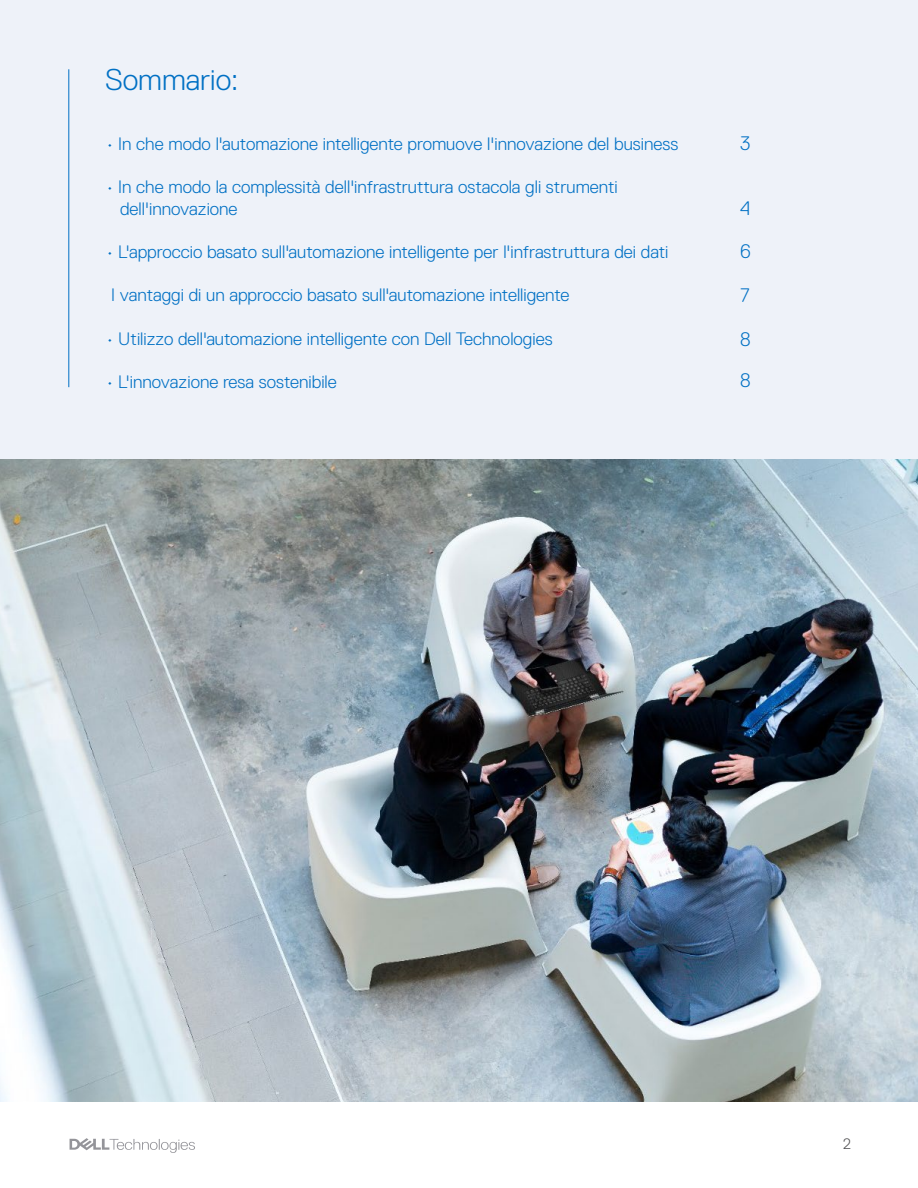
<style>
.page{position:relative;width:918px;height:1188px;background:#fff}
.page>*{position:absolute;margin:0;border:0;box-sizing:border-box;transform-origin:0 0}
.t1{font:300 30px "Dell Replica";color:#0070c4}
.t2{font:300 19.5px "Dell Replica";color:#0070c4}
.t3{font:300 18px/21.6px "Dell Replica";color:#0070c4}
.t4{font:300 15px "Dell Replica";color:#4d4d4f}
</style>
<div class="page">
<svg style="left:70px;top:1138px;width:125px;height:15px"></svg>
<div style="left:0;top:0;width:918px;height:459px;background:#eef2f9"></div>
<hr style="left:68px;top:69px;width:1px;height:318px;background:#0070c4">
<img style="left:0;top:459px;width:918px;height:643px">
<h1 class="t1" style="left:105px;top:63px;width:135px">Sommario:</h1>
<p class="t3" style="left:107px;top:133px;width:573px">• In che modo l'automazione intelligente promuove l'innovazione del business</p>
<p class="t3" style="left:120px;top:176px;width:499px;text-indent:-14px">• In che modo la complessità dell'infrastruttura ostacola gli strumenti dell'innovazione</p>
<p class="t3" style="left:107px;top:241px;width:563px">• L'approccio basato sull'automazione intelligente per l'infrastruttura dei dati</p>
<p class="t3" style="left:111px;top:284px;width:460px">I vantaggi di un approccio basato sull'automazione intelligente</p>
<p class="t3" style="left:107px;top:328px;width:448px">• Utilizzo dell'automazione intelligente con Dell Technologies</p>
<p class="t3" style="left:107px;top:371px;width:232px">• L'innovazione resa sostenibile</p>
<p class="t2" style="left:740px;top:132px;width:12px">3</p>
<p class="t2" style="left:740px;top:197px;width:12px">4</p>
<p class="t2" style="left:740px;top:240px;width:12px">6</p>
<p class="t2" style="left:740px;top:284px;width:11px">7</p>
<p class="t2" style="left:740px;top:328px;width:12px">8</p>
<p class="t2" style="left:740px;top:369px;width:12px">8</p>
<p class="t4" style="left:843px;top:1135px;width:9px">2</p>
</div>
